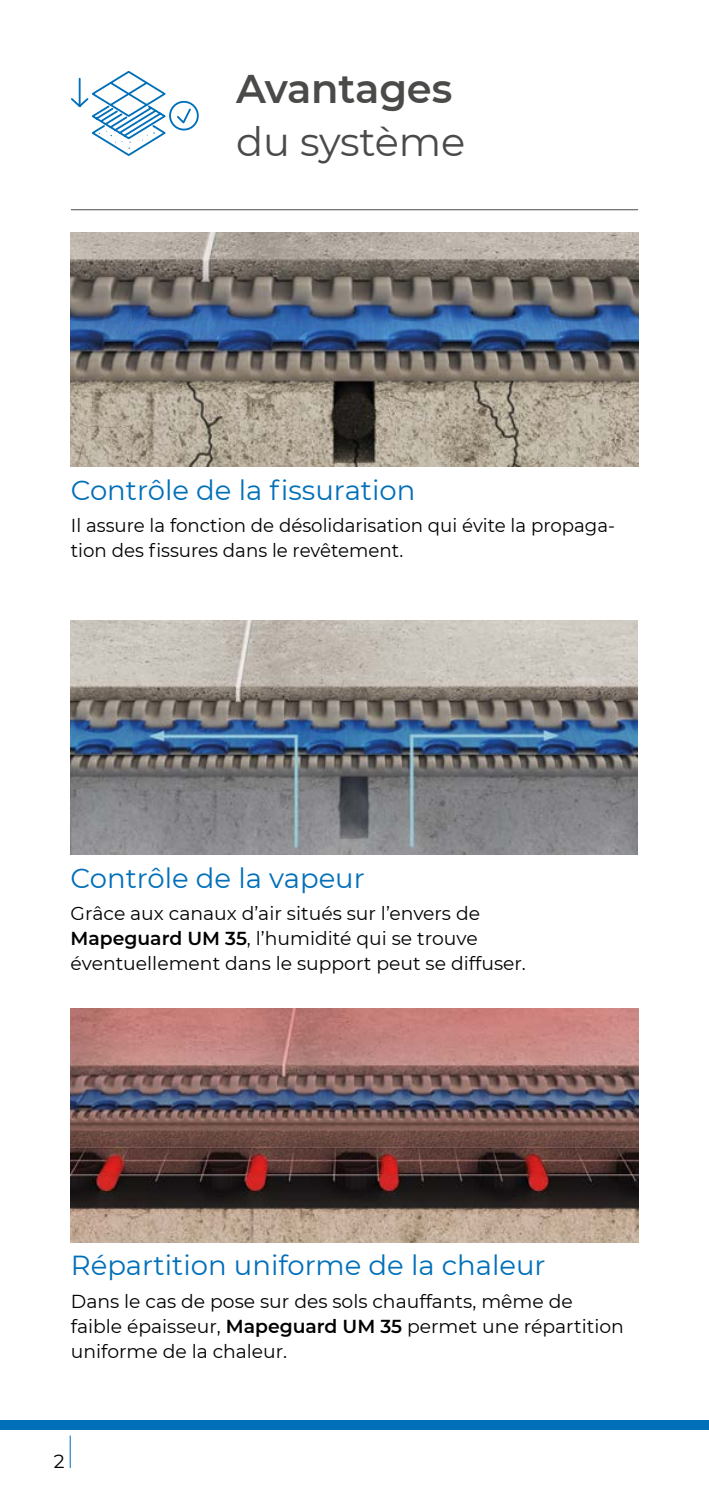
<style>
.page{position:relative;width:709px;height:1489px;background:#fff}
.page>*{position:absolute;margin:0;border:0;box-sizing:border-box;transform-origin:0 0}
.t1{font:600 40px "Montserrat";letter-spacing:-.005em;color:#4a4a49}
.t2{font:40px "Montserrat";letter-spacing:-.005em;color:#4a4a49}
.t3{font:27.5px "Montserrat";color:#006fb9}
.t4{font:19px "Montserrat";color:#000}
.t5{font:18.75px/25px "Montserrat";color:#000}
.s1{font-weight:600}
</style>
<div class="page">
<div style="left:0;top:1419px;width:709px;height:10px;background:#006fb9"></div>
<hr style="left:70px;top:1435px;width:1px;height:32px;background:#006fb9">
<hr style="left:71px;top:209px;width:567px;height:1px;background:#4a4a49">
<svg style="left:71px;top:71px;width:128px;height:85px"></svg>
<img style="left:71px;top:1008px;width:567px;height:233px">
<img style="left:71px;top:232px;width:567px;height:234px">
<img style="left:71px;top:620px;width:567px;height:234px">
<h1 class="t1" style="left:236px;top:61px;width:218px">Avantages</h1>
<h1 class="t2" style="left:236px;top:114px;width:231px">du système</h1>
<h2 class="t3" style="left:71px;top:471px;width:346px">Contrôle de la fissuration</h2>
<p class="t5" style="left:71px;top:512px;width:545px">Il assure la fonction de désolidarisation qui évite la propaga&shy;tion des fissures dans le revêtement.</p>
<h2 class="t3" style="left:71px;top:858px;width:296px">Contrôle de la vapeur</h2>
<p class="t5" style="left:71px;top:899px;width:457px">Grâce aux canaux d’air situés sur l’envers de<br><span class="s1">Mapeguard UM 35</span>, l’humidité qui se trouve éventuellement dans le support peut se diffuser.</p>
<h2 class="t3" style="left:71px;top:1246px;width:476px">Répartition uniforme de la chaleur</h2>
<p class="t5" style="left:71px;top:1287px;width:554px">Dans le cas de pose sur des sols chauffants, même de faible épaisseur, <span class="s1">Mapeguard UM 35</span> permet une répartition uniforme de la chaleur.</p>
<p class="t4" style="left:54px;top:1447px;width:12px">2</p>
</div>
